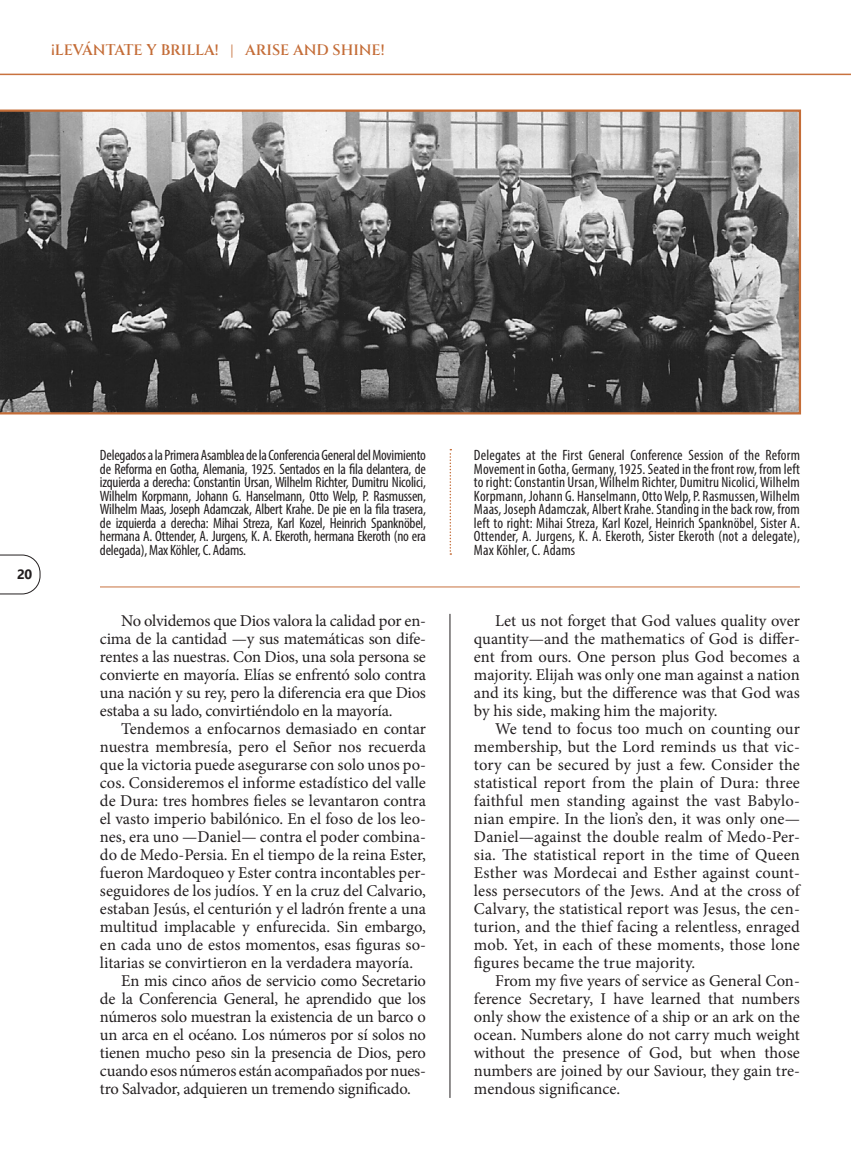
<style>
.page{position:relative;width:851px;height:1149px;background:#fff}
.page>*{position:absolute;margin:0;border:0;box-sizing:border-box;transform-origin:0 0}
.paragraph{font:16.5px/18px "Minion Pro";letter-spacing:-.005em;color:#231f20;text-align:justify}
.t1{font:condensed 15px/13.5px "Myriad Pro";letter-spacing:-.01em;color:#231f20;text-align:justify}
.t2{font:600 15px "Cinzel";letter-spacing:-.005em;color:#c46d38}
.t3{font:700 13.5px "Segoe UI";color:#231f20}
</style>
<div class="page">
<hr style="left:0;top:74px;width:850px;height:1px;background:#c8723f">
<hr style="left:449px;top:613px;width:1px;height:484px;background:#231f20">
<svg style="left:0;top:109px;width:800px;height:305px;background:#636261"></svg>
<hr style="left:100px;top:586px;width:699px;height:1px;background:#c8723f">
<svg style="left:449px;top:449px;width:2px;height:105px"></svg>
<svg style="left:0;top:554px;width:40px;height:40px"></svg>
<p class="t2" style="left:51px;top:41px;width:335px">¡LEVÁNTATE Y BRILLA! | ARISE AND SHINE!</p>
<p class="t3" style="left:17px;top:561px;width:17px">20</p>
<p class="t1" style="left:100px;top:448px;width:327px">Delegados a la Primera Asamblea de la Conferencia General del Movimiento de Reforma en Gotha, Alemania, 1925. Sentados en la fila delantera, de izquierda a derecha: Constantin Ursan, Wilhelm Richter, Dumitru Nicolici, Wilhelm Korpmann, Johann G. Hanselmann, Otto Welp, P. Rasmussen, Wilhelm Maas, Joseph Adamczak, Albert Krahe. De pie en la fila trasera, de izquierda a derecha: Mihai Streza, Karl Kozel, Heinrich Spanknöbel, hermana A. Ottender, A. Jurgens, K. A. Ekeroth, hermana Ekeroth (no era delegada), Max Köhler, C. Adams.</p>
<p class="t1" style="left:474px;top:448px;width:327px">Delegates at the First General Conference Session of the Reform Movement in Gotha, Germany, 1925. Seated in the front row, from left to right: Constantin Ursan, Wilhelm Richter, Dumitru Nicolici, Wilhelm Korpmann, Johann G. Hanselmann, Otto Welp, P. Rasmussen, Wilhelm Maas, Joseph Adamczak, Albert Krahe. Standing in the back row, from left to right: Mihai Streza, Karl Kozel, Heinrich Spanknöbel, Sister A.<br>Ottender, A. Jurgens, K. A. Ekeroth, Sister Ekeroth (not a delegate), Max Köhler, C. Adams</p>
<p class="paragraph" style="left:100px;top:611px;width:327px;text-indent:21px">No olvidemos que Dios valora la calidad por en&shy;cima de la cantidad —y sus matemáticas son dife&shy;rentes a las nuestras. Con Dios, una sola persona se convierte en mayoría. Elías se enfrentó solo contra una nación y su rey, pero la diferencia era que Dios estaba a su lado, convirtiéndolo en la mayoría.</p>
<p class="paragraph" style="left:100px;top:719px;width:327px;text-indent:21px">Tendemos a enfocarnos demasiado en contar nuestra membresía, pero el Señor nos recuerda que la victoria puede asegurarse con solo unos po&shy;cos. Consideremos el informe estadístico del valle de Dura: tres hombres fieles se levantaron contra el vasto imperio babilónico. En el foso de los leo&shy;nes, era uno —Daniel— contra el poder combina&shy;do de Medo-Persia. En el tiempo de la reina Ester, fueron Mardoqueo y Ester contra incontables per&shy;seguidores de los judíos. Y en la cruz del Calvario, estaban Jesús, el centurión y el ladrón frente a una multitud implacable y enfurecida. Sin embargo, en cada uno de estos momentos, esas figuras so&shy;litarias se convirtieron en la verdadera mayoría.</p>
<p class="paragraph" style="left:100px;top:971px;width:327px;text-indent:21px">En mis cinco años de servicio como Secretario de la Conferencia General, he aprendido que los números solo muestran la existencia de un barco o un arca en el océano. Los números por sí solos no tienen mucho peso sin la presencia de Dios, pero cuando esos números están acompañados por nues&shy;tro Salvador, adquieren un tremendo significado.</p>
<p class="paragraph" style="left:474px;top:611px;width:327px;text-indent:21px">Let us not forget that God values quality over quantity—and the mathematics of God is differ&shy;ent from ours. One person plus God becomes a majority. Elijah was only one man against a nation and its king, but the difference was that God was by his side, making him the majority.</p>
<p class="paragraph" style="left:474px;top:719px;width:327px;text-indent:21px">We tend to focus too much on counting our membership, but the Lord reminds us that vic&shy;tory can be secured by just a few. Consider the statistical report from the plain of Dura: three faithful men standing against the vast Babylo&shy;nian empire. In the lion’s den, it was only one— Daniel—against the double realm of Medo-Per&shy;sia. The statistical report in the time of Queen Esther was Mordecai and Esther against count&shy;less persecutors of the Jews. And at the cross of Calvary, the statistical report was Jesus, the cen&shy;turion, and the thief facing a relentless, enraged mob. Yet, in each of these moments, those lone figures became the true majority.</p>
<p class="paragraph" style="left:474px;top:971px;width:327px;text-indent:21px">From my five years of service as General Con&shy;ference Secretary, I have learned that numbers only show the existence of a ship or an ark on the ocean. Numbers alone do not carry much weight without the presence of God, but when those numbers are joined by our Saviour, they gain tre&shy;mendous significance.</p>
</div>
